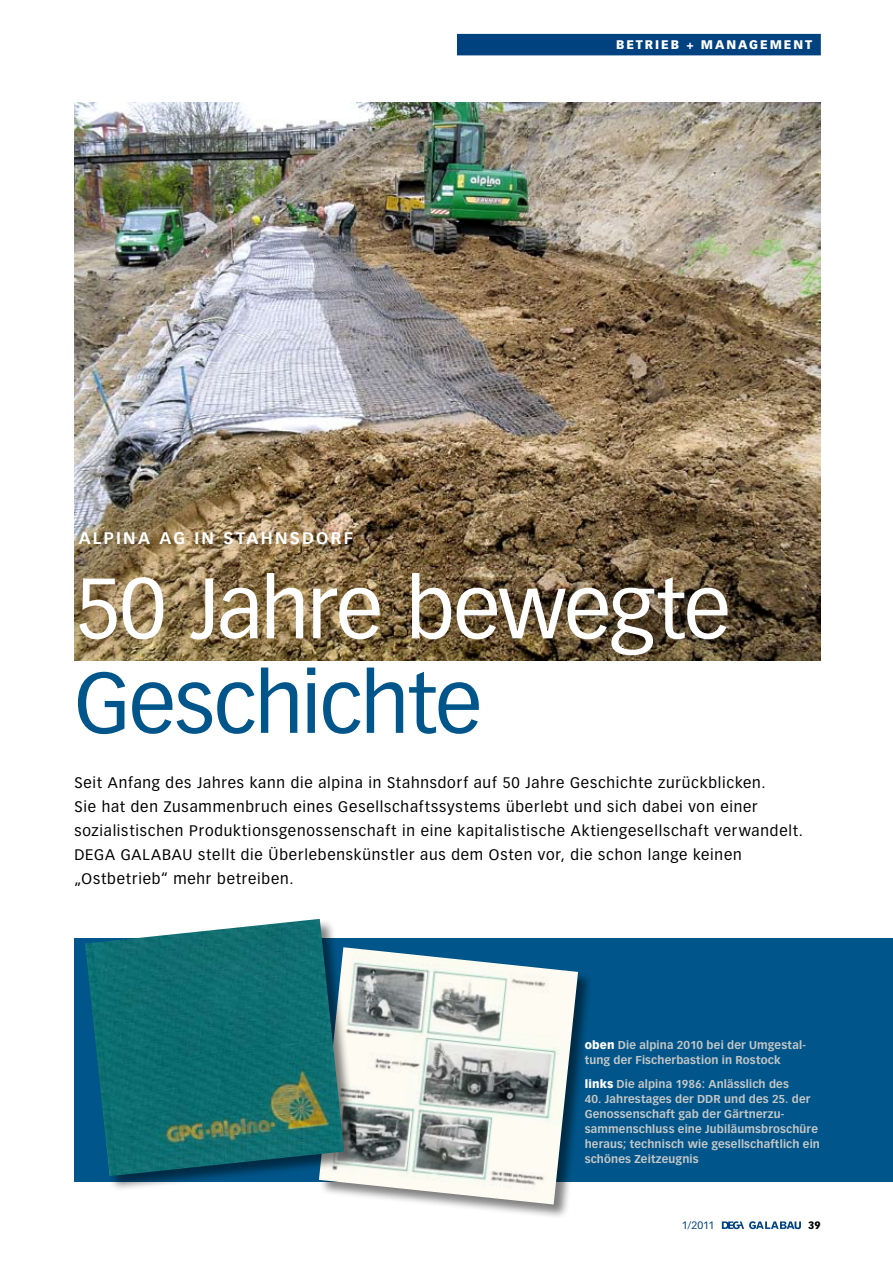
<style>
.page{position:relative;width:893px;height:1263px;background:#fff}
.page>*{position:absolute;margin:0;border:0;box-sizing:border-box;transform-origin:0 0}
.t1{font:84px "Vectora LT Std";letter-spacing:-.02em;color:#fff}
.t2{font:84px "Vectora LT Std";letter-spacing:-.02em;color:#00568a}
.t3{font:700 16.5px "Vectora LT Std";letter-spacing:.14em;color:#fff}
.t4{font:15px/24px "Vectora LT Std";letter-spacing:.05em;color:#000}
.t5{font:900 12.3px "Vectora LT Std";letter-spacing:.155em;color:#fff}
.t6{font:700 11.25px/15px "Vectora LT Std";letter-spacing:.015em;color:#c5c6c6}
.t7{font:10.5px "Vectora LT Std";color:#004180}
.t8{font:900 10.5px "Vectora LT Std";color:#000}
.s1{font-weight:900;color:#fff}
</style>
<div class="page">
<img style="left:74px;top:102px;width:747px;height:558px">
<div style="left:74px;top:938px;width:819px;height:243px;background:#00568a"></div>
<div style="left:318px;top:946px;width:282px;height:280px;background:#000;opacity:.5"></div>
<img style="left:319px;top:947px;width:259px;height:257px">
<div style="left:84px;top:918px;width:282px;height:280px;background:#000;opacity:.5"></div>
<img style="left:85px;top:919px;width:259px;height:257px">
<div style="left:457px;top:34px;width:363px;height:21px;background:#004180"></div>
<svg style="left:722px;top:1221px;width:79px;height:8px"></svg>
<p class="t5" style="left:616px;top:37px;width:198px">BETRIEB + MANAGEMENT</p>
<p class="t3" style="left:79px;top:528px;width:276px">alpina AG in Stahnsdorf</p>
<h1 class="t1" style="left:74px;top:559px;width:658px">50 Jahre bewegte</h1>
<h1 class="t2" style="left:74px;top:654px;width:409px">Geschichte</h1>
<p class="t4" style="left:74px;top:770px;width:730px">Seit Anfang des Jahres kann die alpina in Stahnsdorf auf 50 Jahre Geschichte zurückblicken.<br>Sie hat den Zusammenbruch eines Gesellschaftssystems überlebt und sich dabei von einer sozialistischen Produktionsgenossenschaft in eine kapitalistische Aktiengesellschaft verwandelt.<br>DEGA GALABAU stellt die Überlebenskünstler aus dem Osten vor, die schon lange keinen „Ostbetrieb“ mehr betreiben.</p>
<p class="t6" style="left:585px;top:1037px;width:223px"><span class="s1">OBEN</span> Die alpina 2010 bei der Umgestal&shy;tung der Fischerbastion in Rostock</p>
<p class="t6" style="left:585px;top:1076px;width:206px"><span class="s1">LINKS</span> Die alpina 1986: Anlässlich des</p>
<p class="t6" style="left:585px;top:1091px;width:121px">40. Jahrestages der DDR</p>
<p class="t6" style="left:585px;top:1091px;width:237px;text-indent:139px">und des 25. der<br>Genossenschaft gab der Gärtnerzu&shy;sammenschluss eine Jubiläumsbroschüre heraus; technisch wie gesellschaftlich ein schönes Zeitzeugnis</p>
<p class="t7" style="left:682px;top:1219px;width:34px">1/2011</p>
<p class="t8" style="left:808px;top:1218px;width:14px">39</p>
</div>
